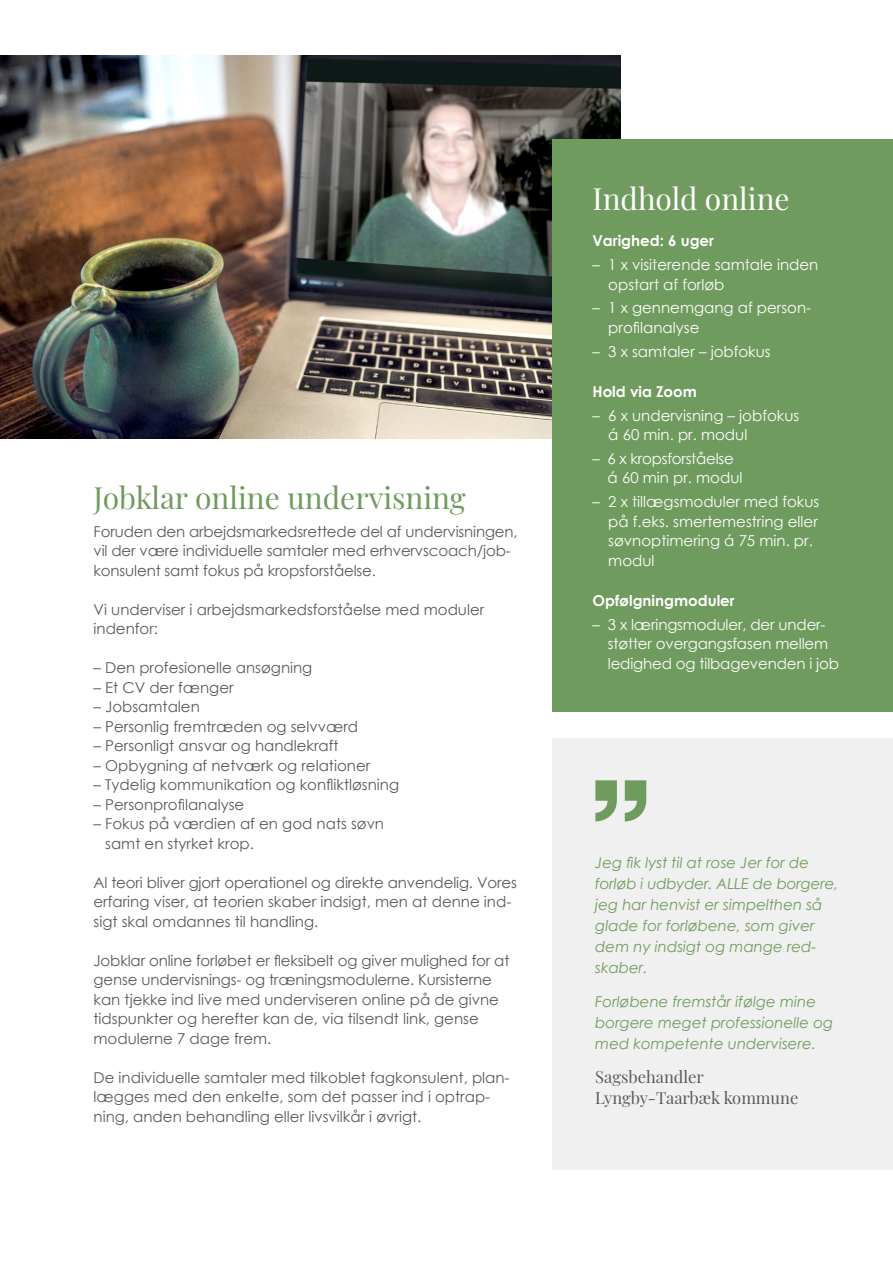
<style>
.page{position:relative;width:893px;height:1263px;background:#fff}
.page>*{position:absolute;margin:0;border:0;box-sizing:border-box;transform-origin:0 0}
.t1{font:30px "Playfair Display";color:#709b5e}
.t2{font:30px "Playfair Display";color:#fff}
.t3{font:16.5px/21px "Playfair Display";color:#5a5a5a}
.t4{font:15px/19.5px "Century Gothic";color:#5a5a5a}
.t5{font:15px/19.5px "Century Gothic";color:#fff}
.t6{font:italic 15px/21px "Century Gothic";color:#709b5e}
.t7{font:700 15px "Century Gothic";color:#fff}
</style>
<div class="page">
<img style="left:0;top:55px;width:621px;height:383px">
<div style="left:553px;top:139px;width:340px;height:572px;background:#709b5e"></div>
<div style="left:553px;top:738px;width:340px;height:431px;background:#f0f0f0"></div>
<svg style="left:625px;top:780px;width:21px;height:41px"></svg>
<svg style="left:595px;top:780px;width:22px;height:41px"></svg>
<h1 class="t1" style="left:94px;top:474px;width:374px">Jobklar online undervisning</h1>
<p class="t4" style="left:94px;top:521px;width:426px">Foruden den arbejdsmarkedsrettede del af undervisningen, vil der være individuelle samtaler med erhvervscoach/job&shy;konsulent samt fokus på kropsforståelse.</p>
<p class="t4" style="left:94px;top:599px;width:392px">Vi underviser i arbejdsmarkedsforståelse med moduler indenfor:</p>
<p class="t4" style="left:94px;top:658px;width:220px">– Den profesionelle ansøgning</p>
<p class="t4" style="left:94px;top:677px;width:142px">– Et CV der fænger</p>
<p class="t4" style="left:94px;top:697px;width:108px">– Jobsamtalen</p>
<p class="t4" style="left:94px;top:716px;width:266px">– Personlig fremtræden og selvværd</p>
<p class="t4" style="left:94px;top:736px;width:247px">– Personligt ansvar og handlekraft</p>
<p class="t4" style="left:94px;top:755px;width:278px">– Opbygning af netværk og relationer</p>
<p class="t4" style="left:94px;top:775px;width:307px">– Tydelig kommunikation og konfliktløsning</p>
<p class="t4" style="left:94px;top:794px;width:152px">– Personprofilanalyse</p>
<p class="t4" style="left:105px;top:814px;width:280px;text-indent:-12px">– Fokus på værdien af en god nats søvn samt en styrket krop.</p>
<p class="t4" style="left:94px;top:872px;width:425px">Al teori bliver gjort operationel og direkte anvendelig. Vores erfaring viser, at teorien skaber indsigt, men at denne ind&shy;sigt skal omdannes til handling.</p>
<p class="t4" style="left:94px;top:950px;width:417px">Jobklar online forløbet er fleksibelt og giver mulighed for at gense undervisnings- og træningsmodulerne. Kursisterne kan tjekke ind live med underviseren online på de givne tidspunkter og herefter kan de, via tilsendt link, gense modulerne 7 dage frem.</p>
<p class="t4" style="left:94px;top:1067px;width:418px">De individuelle samtaler med tilkoblet fagkonsulent, plan&shy;lægges med den enkelte, som det passer ind i optrap&shy;ning, anden behandling eller livsvilkår i øvrigt.</p>
<h1 class="t2" style="left:592px;top:175px;width:199px">Indhold online</h1>
<p class="t7" style="left:592px;top:229px;width:123px">Varighed: 6 uger</p>
<p class="t5" style="left:608px;top:255px;width:212px;text-indent:-16px">– 1 x visiterende samtale inden opstart af forløb</p>
<p class="t5" style="left:608px;top:298px;width:203px;text-indent:-16px">– 1 x gennemgang af person&shy;profilanalyse</p>
<p class="t5" style="left:592px;top:341px;width:180px">– 3 x samtaler – jobfokus</p>
<p class="t7" style="left:592px;top:380px;width:106px">Hold via Zoom</p>
<p class="t5" style="left:608px;top:405px;width:193px;text-indent:-16px">– 6 x undervisning – jobfokus á 60 min. pr. modul</p>
<p class="t5" style="left:608px;top:448px;width:136px;text-indent:-15px">– 6 x kropsforståelse á 60 min pr. modul</p>
<p class="t5" style="left:608px;top:492px;width:213px;text-indent:-16px">– 2 x tillægsmoduler med fokus på f.eks. smertemestring eller søvnoptimering á 75 min. pr. modul</p>
<p class="t7" style="left:592px;top:589px;width:144px">Opfølgningmoduler</p>
<p class="t5" style="left:608px;top:614px;width:233px;text-indent:-15px">– 3 x læringsmoduler, der under&shy;støtter overgangsfasen mellem ledighed og tilbagevenden i job</p>
<p class="t6" style="left:595px;top:852px;width:245px">Jeg fik lyst til at rose Jer for de forløb i udbyder. ALLE de borgere, jeg har henvist er simpelthen så glade for forløbene, som giver dem ny indsigt og mange red&shy;skaber.</p>
<p class="t6" style="left:595px;top:990px;width:239px">Forløbene fremstår ifølge mine borgere meget professionelle og med kompetente undervisere.</p>
<p class="t3" style="left:595px;top:1064px;width:205px">Sagsbehandler<br>Lyngby-Taarbæk kommune</p>
</div>
